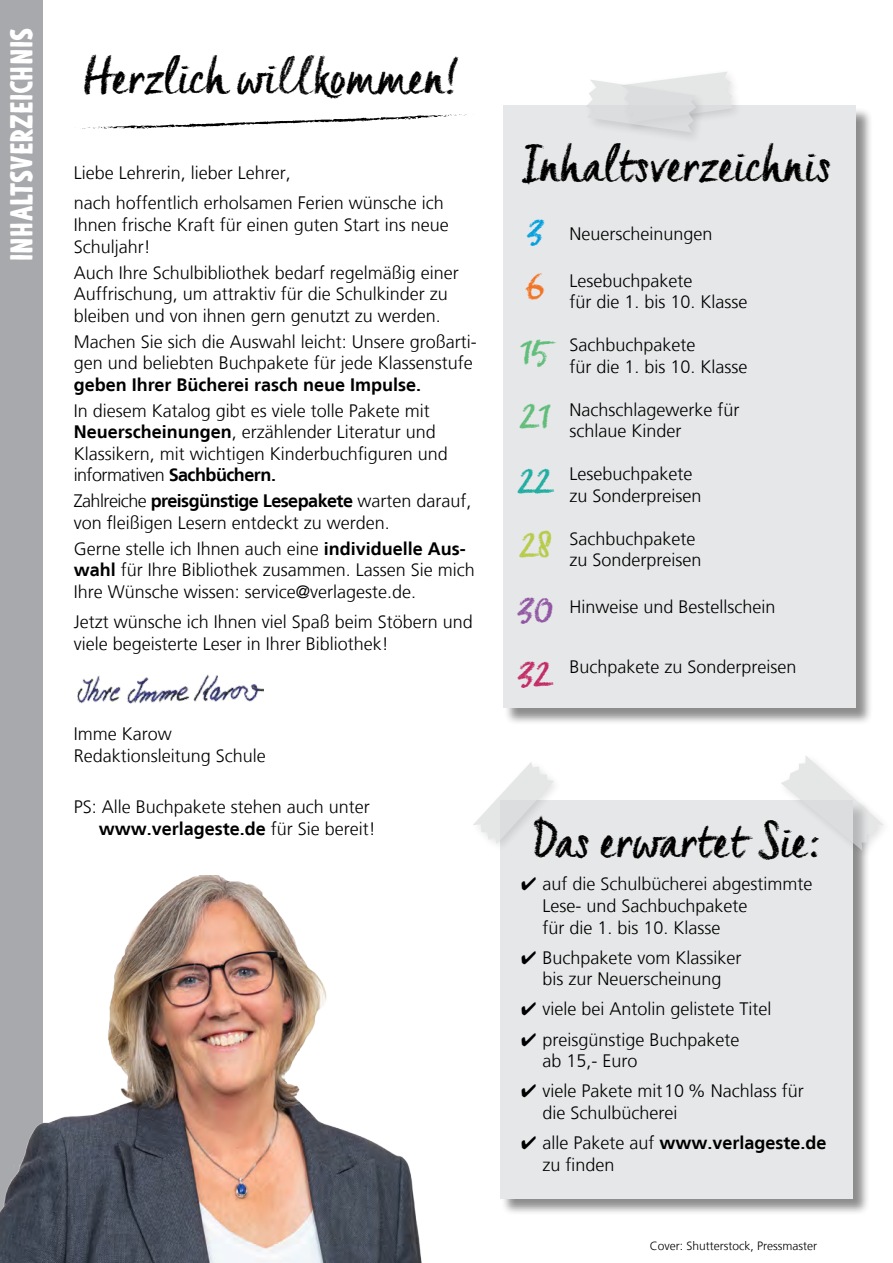
<style>
.page{position:relative;width:893px;height:1263px;background:#fff}
.page>*{position:absolute;margin:0;border:0;box-sizing:border-box;transform-origin:0 0}
.Überschrift__Tafel{font:45px "Creta";letter-spacing:.035em;color:#000}
.Seitenzahl__Inhaltsv{font:36px "Creta";color:#5fbd79}
.Seitenzahl__Inhaltsv-2{font:36px "Creta";color:#1dada1}
.Seitenzahl__Inhaltsv-3{font:36px "Creta";color:#b7cb49}
.Seitenzahl__Inhaltsv-4{font:36px "Creta";color:#9055a2}
.Seitenzahl__Inhaltsv-5{font:36px "Creta";color:#c22a65}
.Seitenzahl__Inhaltsv-6{font:36px "Creta";color:#00a0df}
.Seitenzahl__Inhaltsv-7{font:36px "Creta";color:#f27323}
.t1{font:900 30px "Argone";color:#fff}
.Text__Regular___Bloc{font:300 18px/21.6px "Frutiger LT";color:#000}
.Text__Inhaltsverzeic{font:300 18px/21.6px "Frutiger LT";color:#000}
.Text__Regular___Flat{font:300 18px "Frutiger LT";color:#000}
.Text__Regular___Flat-2{font:700 18px "Frutiger LT";color:#000}
.t2{font:300 12px "Frutiger LT";color:#000}
.s1{font-weight:700}
.s2{font-weight:300}
</style>
<div class="page">
<div style="left:0;top:0;width:43px;height:1263px;background:#a7a9ac"></div>
<img style="left:78px;top:674px;width:185px;height:30px">
<svg style="left:75px;top:114px;width:392px;height:15px"></svg>
<div style="left:504px;top:106px;width:370px;height:619px;background:#000;opacity:.45"></div>
<div style="left:503px;top:106px;width:353px;height:602px;background:#e6e7e8"></div>
<div style="left:617px;top:67px;width:127px;height:66px;background:#000;opacity:.2"></div>
<div style="left:583px;top:76px;width:125px;height:69px;background:#000;opacity:.2"></div>
<svg style="left:586px;top:72px;width:148px;height:61px"></svg>
<div style="left:501px;top:800px;width:369px;height:415px;background:#000;opacity:.45"></div>
<div style="left:500px;top:800px;width:353px;height:398px;background:#e6e7e8"></div>
<div style="left:777px;top:751px;width:116px;height:110px;background:#000;opacity:.2"></div>
<svg style="left:781px;top:755px;width:103px;height:96px"></svg>
<div style="left:469px;top:757px;width:95px;height:97px;background:#000;opacity:.2"></div>
<svg style="left:473px;top:762px;width:81px;height:82px"></svg>
<img style="left:0;top:875px;width:422px;height:388px">
<p class="t1" style="left:4px;top:261px;width:235px;rotate:-90deg">Inhaltsverzeichnis</p>
<p class="Überschrift__Tafel" style="left:84px;top:51px;width:380px">Herzlich willkommen!</p>
<p class="Text__Regular___Bloc" style="left:74px;top:163px;width:218px">Liebe Lehrerin, lieber Lehrer,</p>
<p class="Text__Regular___Bloc" style="left:74px;top:193px;width:377px">nach hoffentlich erholsamen Ferien wünsche ich<br>Ihnen frische Kraft für einen guten Start ins neue<br>Schuljahr!</p>
<p class="Text__Regular___Bloc" style="left:74px;top:262px;width:387px">Auch Ihre Schulbibliothek bedarf regelmäßig einer<br>Auffrischung, um attraktiv für die Schulkinder zu bleiben und von ihnen gern genutzt zu werden.</p>
<p class="Text__Regular___Bloc" style="left:74px;top:331px;width:405px">Machen Sie sich die Auswahl leicht: Unsere großarti&shy;gen und beliebten Buchpakete für jede Klassenstufe <span class="s1">geben Ihrer Bücherei rasch neue Impulse.</span></p>
<p class="Text__Regular___Bloc" style="left:74px;top:400px;width:376px">In diesem Katalog gibt es viele tolle Pakete mit <span class="s1">Neuerscheinungen</span>, erzählender Literatur und Klassikern, mit wichtigen Kinderbuchfiguren und informativen <span class="s1">Sachbüchern.</span></p>
<p class="Text__Regular___Bloc" style="left:74px;top:490px;width:399px">Zahlreiche <span class="s1">preisgünstige Lesepakete</span> warten darauf, von fleißigen Lesern entdeckt zu werden.</p>
<p class="Text__Regular___Bloc" style="left:74px;top:538px;width:403px">Gerne stelle ich Ihnen auch eine <span class="s1">individuelle Aus&shy;wahl</span> für Ihre Bibliothek zusammen. Lassen Sie mich<br>Ihre Wünsche wissen: service@verlageste.de.</p>
<p class="Text__Regular___Bloc" style="left:74px;top:611px;width:401px">Jetzt wünsche ich Ihnen viel Spaß beim Stöbern und viele begeisterte Leser in Ihrer Bibliothek!</p>
<p class="Text__Regular___Bloc" style="left:74px;top:723px;width:194px">Imme Karow<br>Redaktionsleitung Schule</p>
<p class="Text__Regular___Flat" style="left:74px;top:797px;width:298px">PS: Alle Buchpakete stehen auch unter</p>
<p class="Text__Regular___Flat-2" style="left:99px;top:818px;width:279px">www.verlageste.de <span class="s2">für Sie bereit!</span></p>
<p class="Überschrift__Tafel" style="left:525px;top:139px;width:306px">Inhaltsverzeichnis</p>
<p class="Seitenzahl__Inhaltsv-6" style="left:527px;top:210px;width:19px">3</p>
<p class="Seitenzahl__Inhaltsv-7" style="left:526px;top:266px;width:20px">6</p>
<p class="Seitenzahl__Inhaltsv" style="left:517px;top:330px;width:38px">15</p>
<p class="Seitenzahl__Inhaltsv" style="left:520px;top:395px;width:34px">21</p>
<p class="Seitenzahl__Inhaltsv-2" style="left:517px;top:459px;width:38px">22</p>
<p class="Seitenzahl__Inhaltsv-3" style="left:519px;top:524px;width:35px">28</p>
<p class="Seitenzahl__Inhaltsv-4" style="left:518px;top:588px;width:38px">30</p>
<p class="Seitenzahl__Inhaltsv-5" style="left:518px;top:653px;width:37px">32</p>
<p class="Text__Inhaltsverzeic" style="left:569px;top:223px;width:145px">Neuerscheinungen</p>
<p class="Text__Inhaltsverzeic" style="left:569px;top:270px;width:180px">Lesebuchpakete<br>für die 1. bis 10. Klasse</p>
<p class="Text__Inhaltsverzeic" style="left:569px;top:334px;width:180px">Sachbuchpakete<br>für die 1. bis 10. Klasse</p>
<p class="Text__Inhaltsverzeic" style="left:569px;top:399px;width:172px">Nachschlagewerke für schlaue Kinder</p>
<p class="Text__Inhaltsverzeic" style="left:569px;top:463px;width:134px">Lesebuchpakete zu Sonderpreisen</p>
<p class="Text__Inhaltsverzeic" style="left:569px;top:528px;width:134px">Sachbuchpakete zu Sonderpreisen</p>
<p class="Text__Inhaltsverzeic" style="left:569px;top:596px;width:208px">Hinweise und Bestellschein</p>
<p class="Text__Inhaltsverzeic" style="left:569px;top:656px;width:229px">Buchpakete zu Sonderpreisen</p>
<p class="Überschrift__Tafel" style="left:535px;top:815px;width:288px">Das erwartet Sie:</p>
<p class="Text__Regular___Bloc" style="left:542px;top:874px;width:272px;text-indent:-21px">✔ auf die Schulbücherei abgestimmte<br>Lese- und Sachbuchpakete<br>für die 1. bis 10. Klasse</p>
<p class="Text__Regular___Bloc" style="left:521px;top:947px;width:222px;text-align:center">✔ Buchpakete vom Klassiker bis zur Neuerscheinung</p>
<p class="Text__Regular___Bloc" style="left:521px;top:999px;width:252px">✔ viele bei Antolin gelistete Titel</p>
<p class="Text__Regular___Bloc" style="left:542px;top:1029px;width:199px;text-indent:-21px">✔ preisgünstige Buchpakete ab 15,- Euro</p>
<p class="Text__Regular___Bloc" style="left:542px;top:1080px;width:263px;text-indent:-21px">✔ viele Pakete mit 10 % Nachlass für die Schulbücherei</p>
<p class="Text__Regular___Bloc" style="left:542px;top:1132px;width:286px;text-indent:-21px">✔ alle Pakete auf <span class="s1">www.verlageste.de </span>zu finden</p>
<p class="t2" style="left:650px;top:1239px;width:169px">Cover: Shutterstock, Pressmaster</p>
</div>
